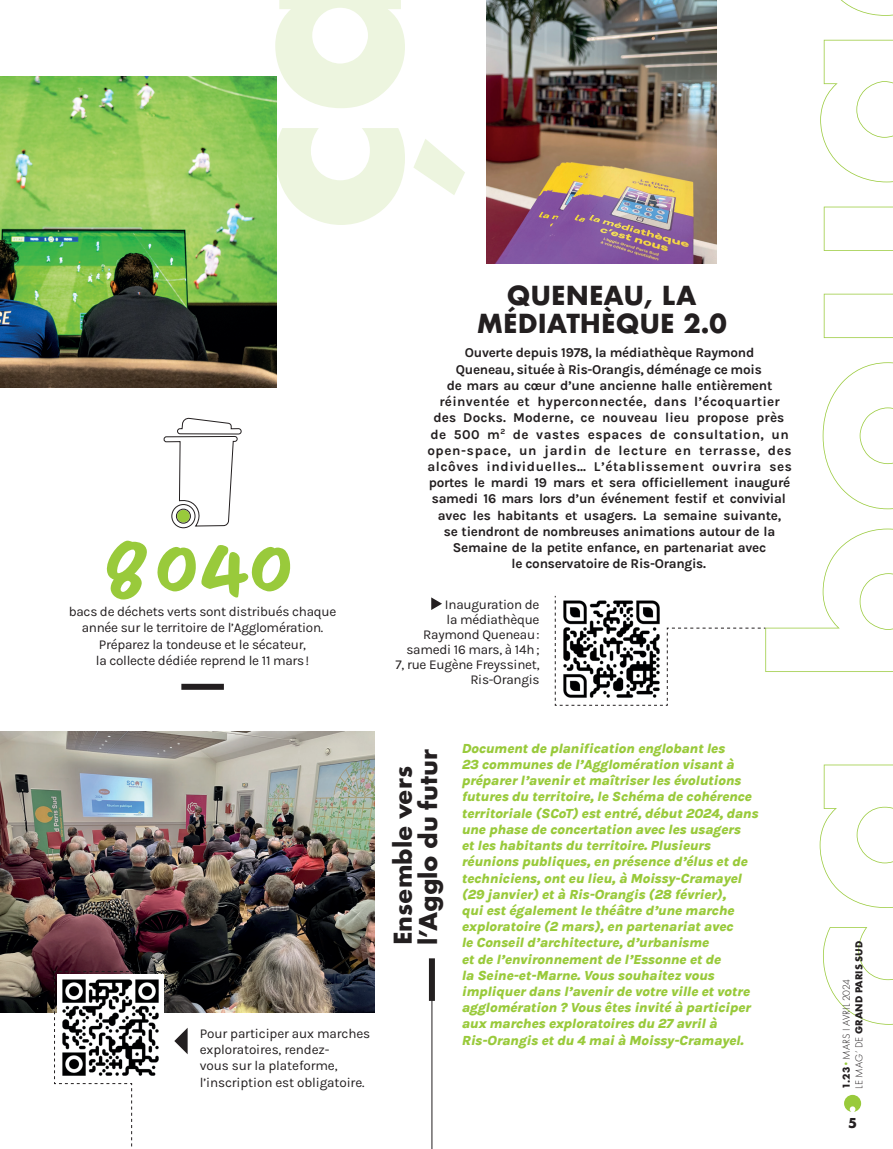
<style>
.page{position:relative;width:893px;height:1149px;background:#fff}
.page>*{position:absolute;margin:0;border:0;box-sizing:border-box;transform-origin:0 0}
.t1{font:500 90.75px "Chantal";color:#99ca3b;scale:.93 1}
.t2{font:700 27px/25.5px "Futura PT";color:#231f20}
.t3{font:700 25.5px/28.5px "Futura";color:#231f20;text-align:center}
.t4{font:700 15px "Futura PT";color:#231f20}
.t5{font:italic 800 13.5px/16.2px "Karla";letter-spacing:-.02em;color:#99ca3b}
.t6{font:700 13.5px/16.2px "Karla";letter-spacing:-.02em;color:#231f20;text-align:center}
.t7{font:13.5px/16.2px "Karla";letter-spacing:-.02em;color:#231f20;text-align:center}
.t8{font:300 10.5px/12.6px "Futura PT";letter-spacing:.005em;color:#231f20}
.s1{font-weight:700}
.s2{font-weight:700;color:#99ca3b}
</style>
<div class="page">
<svg style="left:766px;top:0;width:127px;height:1024px"></svg>
<svg style="left:275px;top:0;width:190px;height:225px"></svg>
<img style="left:0;top:77px;width:276px;height:310px">
<img style="left:487px;top:0;width:229px;height:264px">
<div style="left:429px;top:958px;width:6px;height:42px;background:#231f20"></div>
<hr style="left:432px;top:966px;width:1px;height:182px;background:#231f20">
<div style="left:181px;top:683px;width:43px;height:6px;background:#231f20"></div>
<svg style="left:431px;top:597px;width:11px;height:13px"></svg>
<img style="left:0;top:731px;width:374px;height:281px">
<svg style="left:554px;top:595px;width:212px;height:110px"></svg>
<svg style="left:54px;top:970px;width:111px;height:177px"></svg>
<svg style="left:174px;top:1028px;width:14px;height:25px"></svg>
<svg style="left:164px;top:417px;width:78px;height:111px"></svg>
<svg style="left:844px;top:1094px;width:17px;height:17px"></svg>
<h1 class="t1" style="left:106px;top:514px;width:208px">8 040</h1>
<p class="t7" style="left:69px;top:603px;width:269px">bacs de déchets verts sont distribués chaque année sur le territoire de l’Agglomération.<br>Préparez la tondeuse et le sécateur,<br>la collecte dédiée reprend le 11 mars !</p>
<p class="t7" style="left:200px;top:1024px;width:172px;text-align:left">Pour participer aux marches exploratoires, rendez-<br>vous sur la plateforme, l’inscription est obligatoire.</p>
<h3 class="t3" style="left:477px;top:280px;width:251px">QUENEAU, LA<br>MÉDIATHÈQUE 2.0</h3>
<p class="t6" style="left:427px;top:344px;width:366px">Ouverte depuis 1978, la médiathèque Raymond<br>Queneau, située à Ris-Orangis, déménage ce mois<br>de mars au cœur d’une ancienne halle entièrement réinventée et hyperconnectée, dans l’écoquartier des Docks. Moderne, ce nouveau lieu propose près de 500 m<sup>2</sup> de vastes espaces de consultation, un open-space, un jardin de lecture en terrasse, des alcôves individuelles… L’établissement ouvrira ses portes le mardi 19 mars et sera officiellement inauguré samedi 16 mars lors d’un événement festif et convivial avec les habitants et usagers. La semaine suivante,<br>se tiendront de nombreuses animations autour de la Semaine de la petite enfance, en partenariat avec<br>le conservatoire de Ris-Orangis.</p>
<p class="t7" style="left:396px;top:596px;width:146px;line-height:15px;text-align:right">Inauguration de<br>la médiathèque<br>Raymond Queneau : samedi 16 mars, à 14h;<br>7, rue Eugène Freyssinet,<br>Ris-Orangis</p>
<h2 class="t2" style="left:389px;top:944px;width:197px;rotate:-90deg">Ensemble vers l’Agglo du futur</h2>
<p class="t5" style="left:461px;top:739px;width:301px">Documentde planification englobantles<br>23 communes de l’Agglomération visantà préparerl’aveniretmaîtriserles évolutions futures du territoire,le Schéma de cohérence territoriale (SCoT)estentré,début2024,dans une phase de concertation avec les usagers etles habitants du territoire.Plusieurs réunions publiques,en présence d’élus etde techniciens,onteu lieu,à Moissy-Cramayel (29 janvier)età Ris-Orangis (28 février), quiestégalementle théâtre d’une marche exploratoire (2 mars),en partenariatavec<br>le Conseild’architecture,d’urbanisme<br>etde l’environnementde l’Essonne etde<br>la Seine-et-Marne.Vous souhaitez vous impliquerdans l’avenirde votre ville etvotre agglomération ? Vous êtes invité à participer aux marches exploratoires du 27 avrilà Ris-Orangis etdu 4 maià Moissy-Cramayel.</p>
<p class="t8" style="left:840px;top:1088px;width:149px;rotate:-90deg"><span class="s1">1.23</span> <span class="s2">·</span> MARS I AVRIL 2024<br>LE MAG’ DE <span class="s1">GRAND PARIS SUD</span></p>
<p class="t4" style="left:848px;top:1112px;width:10px">5</p>
</div>
